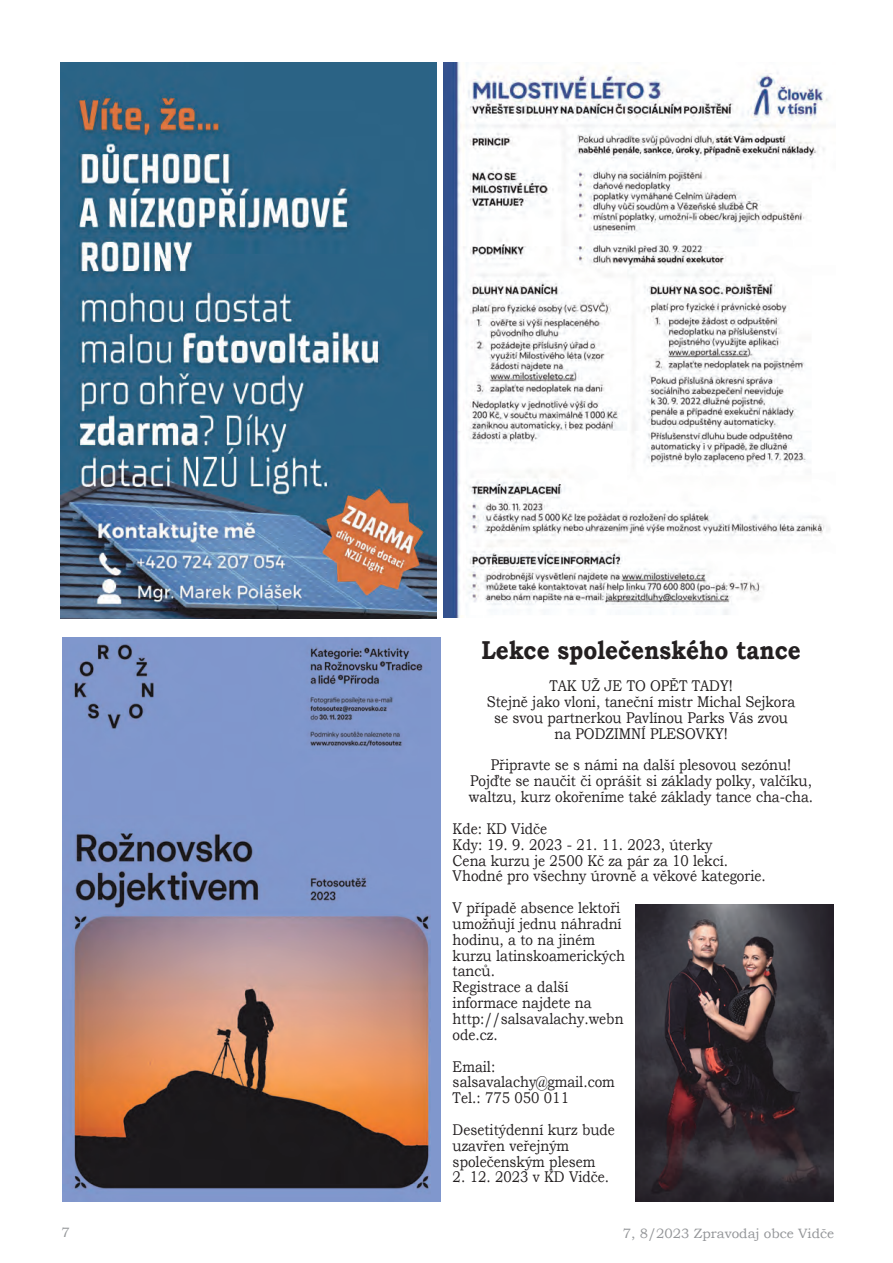
<style>
.page{position:relative;width:893px;height:1263px;background:#fff}
.page>*{position:absolute;margin:0;border:0;box-sizing:border-box;transform-origin:0 0}
.t1{font:700 25.8px "Bookman Old Style";color:#231f20;scale:.87 1}
.t2{font:15.45px/15.9px "Bookman Old Style";color:#231f20;scale:.87 1}
.t3{font:13.5px "Bookman Old Style";color:#939598}
</style>
<div class="page">
<img style="left:636px;top:905px;width:197px;height:296px">
<img style="left:61px;top:62px;width:376px;height:557px">
<img style="left:443px;top:62px;width:387px;height:556px">
<img style="left:62px;top:638px;width:378px;height:564px">
<h1 class="t1" style="left:481px;top:632px;width:369px">Lekce společenského tance</h1>
<p class="t2" style="left:487px;top:678px;width:356px;text-align:center">TAK UŽ JE TO OPĚT TADY!<br>Stejně jako vloni, taneční mistr Michal Sejkora se svou partnerkou Pavlínou Parks Vás zvou na PODZIMNÍ PLESOVKY!</p>
<p class="t2" style="left:469px;top:757px;width:397px;text-align:center">Připravte se s námi na další plesovou sezónu!<br>Pojďte se naučit či oprášit si základy polky, valčíku, waltzu, kurz okořeníme také základy tance cha-cha.</p>
<p class="t2" style="left:453px;top:821px;width:361px">Kde: KD Vidče<br>Kdy: 19. 9. 2023 - 21. 11. 2023, úterky<br>Cena kurzu je 2500 Kč za pár za 10 lekcí.<br>Vhodné pro všechny úrovně a věkové kategorie.</p>
<p class="t2" style="left:453px;top:900px;width:200px">V případě absence lektoři umožňují jednu náhradní hodinu, a to na jiném kurzu latinskoamerických tanců.<br>Registrace a další informace najdete na http://salsavalachy.webn ode.cz.</p>
<p class="t2" style="left:453px;top:1058px;width:188px">Email: salsavalachy@gmail.com<br>Tel.: 775 050 011</p>
<p class="t2" style="left:453px;top:1122px;width:188px">Desetitýdenní kurz bude uzavřen veřejným společenským plesem</p>
<p class="t2" style="left:453px;top:1169px;width:181px">2. 12. 2023 v KD Vidče.</p>
<p class="t3" style="left:61px;top:1224px;width:10px">7</p>
<p class="t3" style="left:623px;top:1224px;width:213px">7, 8/2023 Zpravodaj obce Vidče</p>
</div>
